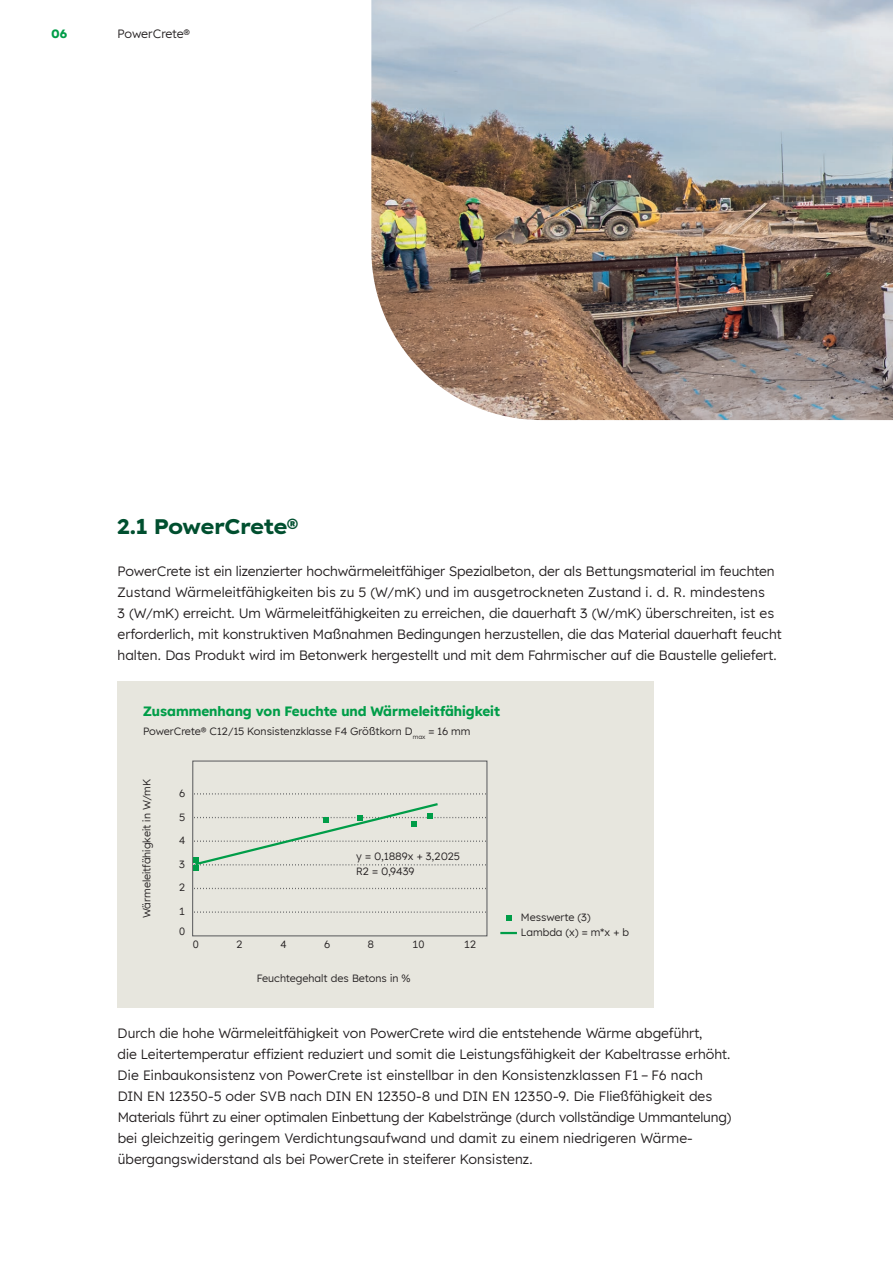
<style>
.page{position:relative;width:893px;height:1263px;background:#fff}
.page>*{position:absolute;margin:0;border:0;box-sizing:border-box;transform-origin:0 0}
.t1{font:700 21px "Lexend Exa HM";color:#004f2f}
.t2{font:13.5px/21px "Lexend HM";color:#231f20}
.t3{font:700 13.5px "Lexend HM";color:#009d48}
.t4{font:12px "Lexend HM";letter-spacing:-.02em;color:#231f20}
.t5{font:700 12px "Lexend HM";color:#009d48}
.t6{font:10.5px/15px "Lexend HM";color:#231f20}
</style>
<div class="page">
<img style="left:371px;top:0;width:522px;height:420px">
<div style="left:118px;top:681px;width:536px;height:327px;background:#e7e6de"></div>
<svg style="left:194px;top:911px;width:289px;height:2px"></svg>
<svg style="left:194px;top:888px;width:289px;height:1px"></svg>
<svg style="left:194px;top:793px;width:289px;height:1px"></svg>
<div style="left:192px;top:761px;width:295px;height:175px;border:1px solid #57585a"></div>
<svg style="left:193px;top:801px;width:294px;height:70px"></svg>
<svg style="left:500px;top:932px;width:17px;height:2px"></svg>
<svg style="left:506px;top:916px;width:6px;height:5px"></svg>
<p class="t5" style="left:51px;top:24px;width:18px">06</p>
<p class="t4" style="left:118px;top:25px;width:74px">PowerCrete®</p>
<h1 class="t1" style="left:118px;top:510px;width:182px">2.1 PowerCrete®</h1>
<p class="t2" style="left:118px;top:560px;width:666px">PowerCrete ist ein lizenzierter hochwärmeleitfähiger Spezialbeton, der als Bettungsmaterial im feuchten Zustand Wärmeleitfähigkeiten bis zu 5 (W/mK) und im ausgetrockneten Zustand i. d. R. mindestens<br>3 (W/mK) erreicht. Um Wärmeleitfähigkeiten zu erreichen, die dauerhaft 3 (W/mK) überschreiten, ist es erforderlich, mit konstruktiven Maßnahmen Bedingungen herzustellen, die das Material dauerhaft feucht halten. Das Produkt wird im Betonwerk hergestellt und mit dem Fahrmischer auf die Baustelle geliefert.</p>
<p class="t3" style="left:143px;top:700px;width:359px">Zusammenhang von Feuchte und Wärmeleitfähigkeit</p>
<p class="t6" style="left:143px;top:723px;width:329px">PowerCrete® C12/15 Konsistenzklasse F4 Größtkorn D<sub>max</sub> = 16 mm</p>
<p class="t6" style="left:139px;top:918px;width:141px;rotate:-90deg">Wärmeleitfähigkeit in W/mK</p>
<p class="t6" style="left:179px;top:785px;width:8px">6</p>
<p class="t6" style="left:179px;top:809px;width:8px">5</p>
<p class="t6" style="left:179px;top:832px;width:8px">4</p>
<p class="t6" style="left:179px;top:856px;width:8px">3</p>
<p class="t6" style="left:179px;top:879px;width:8px">2</p>
<p class="t6" style="left:179px;top:903px;width:8px">1</p>
<p class="t6" style="left:179px;top:923px;width:8px">0</p>
<p class="t6" style="left:356px;top:848px;width:105px">y = 0,1889x + 3,2025<br>R2 = 0,9439</p>
<p class="t6" style="left:193px;top:936px;width:8px">0</p>
<p class="t6" style="left:237px;top:936px;width:8px">2</p>
<p class="t6" style="left:280px;top:936px;width:8px">4</p>
<p class="t6" style="left:324px;top:936px;width:8px">6</p>
<p class="t6" style="left:368px;top:936px;width:8px">8</p>
<p class="t6" style="left:412px;top:936px;width:14px">10</p>
<p class="t6" style="left:464px;top:936px;width:14px">12</p>
<p class="t6" style="left:257px;top:970px;width:155px">Feuchtegehalt des Betons in %</p>
<p class="t6" style="left:521px;top:909px;width:110px">Messwerte (3)<br>Lambda (x) = m*x + b</p>
<p class="t2" style="left:118px;top:1022px;width:615px">Durch die hohe Wärmeleitfähigkeit von PowerCrete wird die entstehende Wärme abgeführt,<br>die Leitertemperatur effizient reduziert und somit die Leistungsfähigkeit der Kabeltrasse erhöht.<br>Die Einbaukonsistenz von PowerCrete ist einstellbar in den Konsistenzklassen F1 – F6 nach DIN EN 12350-5 oder SVB nach DIN EN 12350-8 und DIN EN 12350-9. Die Fließfähigkeit des Materials führt zu einer optimalen Einbettung der Kabelstränge (durch vollständige Ummantelung) bei gleichzeitig geringem Verdichtungsaufwand und damit zu einem niedrigeren Wärme&shy;übergangswiderstand als bei PowerCrete in steiferer Konsistenz.</p>
</div>
